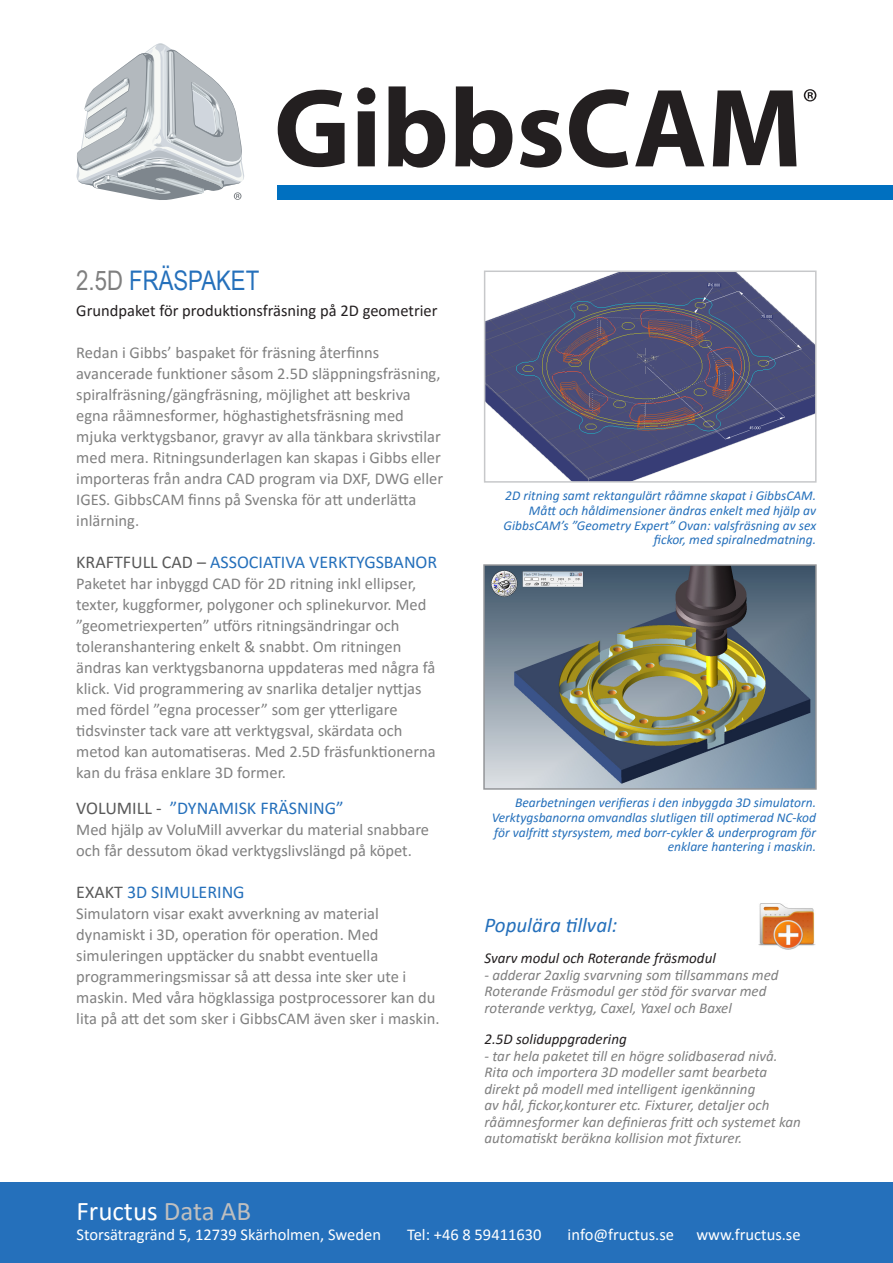
<style>
.page{position:relative;width:893px;height:1263px;background:#fff}
.page>*{position:absolute;margin:0;border:0;box-sizing:border-box;transform-origin:0 0}
.RubrikMB{font:27px "Arial Narrow";color:#2570bb}
.t1{font:27px "Calibri";color:#fff}
.BildtextMB{font:italic 21px "Calibri";color:#2570bb}
.BrödtextMB{font:18px "Calibri";color:#2570bb}
.BrödtextMB-2{font:16.5px/21px "Calibri";color:#808080}
.t2{font:16.5px "Calibri";color:#fff}
.BrödtextMB-3{font:16.5px "Calibri";color:#231f20}
.BildtextMB-2{font:italic 15px/16.5px "Calibri";color:#808080}
.BildtextMB-3{font:italic 15px "Calibri";color:#231f20}
.t3{font:italic 13.5px/14.9px "Calibri";color:#2570bb;text-align:right}
.s1{color:#808080}
.s2{color:#595959}
.s3{color:#bfbfbf}
</style>
<div class="page">
<div style="left:0;top:1182px;width:893px;height:81px;background:#2570bb"></div>
<svg style="left:77px;top:43px;width:167px;height:157px"></svg>
<svg style="left:278px;top:90px;width:67px;height:77px"></svg>
<svg style="left:357px;top:87px;width:18px;height:79px"></svg>
<svg style="left:388px;top:86px;width:57px;height:82px"></svg>
<svg style="left:455px;top:86px;width:58px;height:82px"></svg>
<svg style="left:520px;top:110px;width:41px;height:58px"></svg>
<svg style="left:569px;top:89px;width:60px;height:79px"></svg>
<svg style="left:635px;top:90px;width:69px;height:76px"></svg>
<svg style="left:713px;top:90px;width:83px;height:76px"></svg>
<svg style="left:804px;top:89px;width:12px;height:12px"></svg>
<div style="left:278px;top:185px;width:615px;height:14px;background:#0070c0"></div>
<img style="left:487px;top:274px;width:327px;height:206px">
<div style="left:484px;top:271px;width:333px;height:212px;border:2px solid #c7c8ca"></div>
<img style="left:486px;top:567px;width:328px;height:220px">
<div style="left:483px;top:564px;width:334px;height:226px;border:2px solid #939598"></div>
<img style="left:759px;top:903px;width:57px;height:47px">
<p class="RubrikMB" style="left:76px;top:261px;width:184px"><span class="s1">2.5D</span> FRÄSPAKET</p>
<p class="BrödtextMB-3" style="left:76px;top:299px;width:363px">Grundpaket för produktionsfräsning på 2D geometrier</p>
<p class="BrödtextMB-2" style="left:76px;top:341px;width:368px">Redan i Gibbs’ baspaket för fräsning återfinns avancerade funktioner såsom 2.5D släppningsfräsning, spiralfräsning/gängfräsning, möjlighet att beskriva egna råämnesformer, höghastighetsfräsning med mjuka verktygsbanor, gravyr av alla tänkbara skrivstilar med mera. Ritningsunderlagen kan skapas i Gibbs eller importeras från andra CAD program via DXF, DWG eller IGES. GibbsCAM finns på Svenska för att underlätta inlärning.</p>
<p class="BrödtextMB" style="left:76px;top:549px;width:363px"><span class="s2">KRAFTFULL CAD –</span> ASSOCIATIVA VERKTYGSBANOR</p>
<p class="BrödtextMB-2" style="left:76px;top:572px;width:361px">Paketet har inbyggd CAD för 2D ritning inkl ellipser, texter, kuggformer, polygoner och splinekurvor. Med ”geometriexperten” utförs ritningsändringar och toleranshantering enkelt &amp; snabbt. Om ritningen ändras kan verktygsbanorna uppdateras med några få klick. Vid programmering av snarlika detaljer nyttjas med fördel ”egna processer” som ger ytterligare tidsvinster tack vare att verktygsval, skärdata och metod kan automatiseras. Med 2.5D fräsfunktionerna kan du fräsa enklare 3D former.</p>
<p class="BrödtextMB" style="left:76px;top:795px;width:269px"><span class="s2">VOLUMILL -</span> ”DYNAMISK FRÄSNING”</p>
<p class="BrödtextMB-2" style="left:76px;top:818px;width:354px">Med hjälp av VoluMill avverkar du material snabbare och får dessutom ökad verktygslivslängd på köpet.</p>
<p class="BrödtextMB" style="left:76px;top:879px;width:170px"><span class="s2">EXAKT</span> 3D SIMULERING</p>
<p class="BrödtextMB-2" style="left:76px;top:902px;width:365px">Simulatorn visar exakt avverkning av material dynamiskt i 3D, operation för operation. Med simuleringen upptäcker du snabbt eventuella programmeringsmissar så att dessa inte sker ute i maskin. Med våra högklassiga postprocessorer kan du lita på att det som sker i GibbsCAM även sker i maskin.</p>
<p class="t3" style="left:504px;top:487px;width:314px">2D ritning samt rektangulärt råämne skapat i GibbsCAM.<br>Mått och håldimensioner ändras enkelt med hjälp av GibbsCAM’s ”Geometry Expert” Ovan: valsfräsning av sex fickor, med spiralnedmatning.</p>
<p class="t3" style="left:492px;top:794px;width:326px">Bearbetningen verifieras i den inbyggda 3D simulatorn.<br>Verktygsbanorna omvandlas slutligen till optimerad NC-kod för valfritt styrsystem, med borr-cykler &amp; underprogram för enklare hantering i maskin.</p>
<p class="BildtextMB" style="left:484px;top:910px;width:135px">Populära tillval:</p>
<p class="BildtextMB-3" style="left:484px;top:948px;width:233px">Svarv modul och Roterande fräsmodul</p>
<p class="BildtextMB-2" style="left:484px;top:966px;width:296px">- adderar 2axlig svarvning som tillsammans med<br>Roterande Fräsmodul ger stöd för svarvar med roterande verktyg, Caxel, Yaxel och Baxel</p>
<p class="BildtextMB-3" style="left:484px;top:1029px;width:144px">2.5D soliduppgradering</p>
<p class="BildtextMB-2" style="left:484px;top:1047px;width:318px">- tar hela paketet till en högre solidbaserad nivå.<br>Rita och importera 3D modeller samt bearbeta direkt på modell med intelligent igenkänning<br>av hål, fickor,konturer etc. Fixturer, detaljer och råämnesformer kan definieras fritt och systemet kan automatiskt beräkna kollision mot fixturer.</p>
<p class="t1" style="left:77px;top:1192px;width:176px">Fructus <span class="s3">Data AB</span></p>
<p class="t2" style="left:77px;top:1222px;width:306px">Storsätragränd 5, 12739 Skärholmen, Sweden</p>
<p class="t2" style="left:407px;top:1222px;width:136px">Tel: +46 8 59411630</p>
<p class="t2" style="left:568px;top:1222px;width:108px">info@fructus.se</p>
<p class="t2" style="left:696px;top:1222px;width:106px">www.fructus.se</p>
</div>
